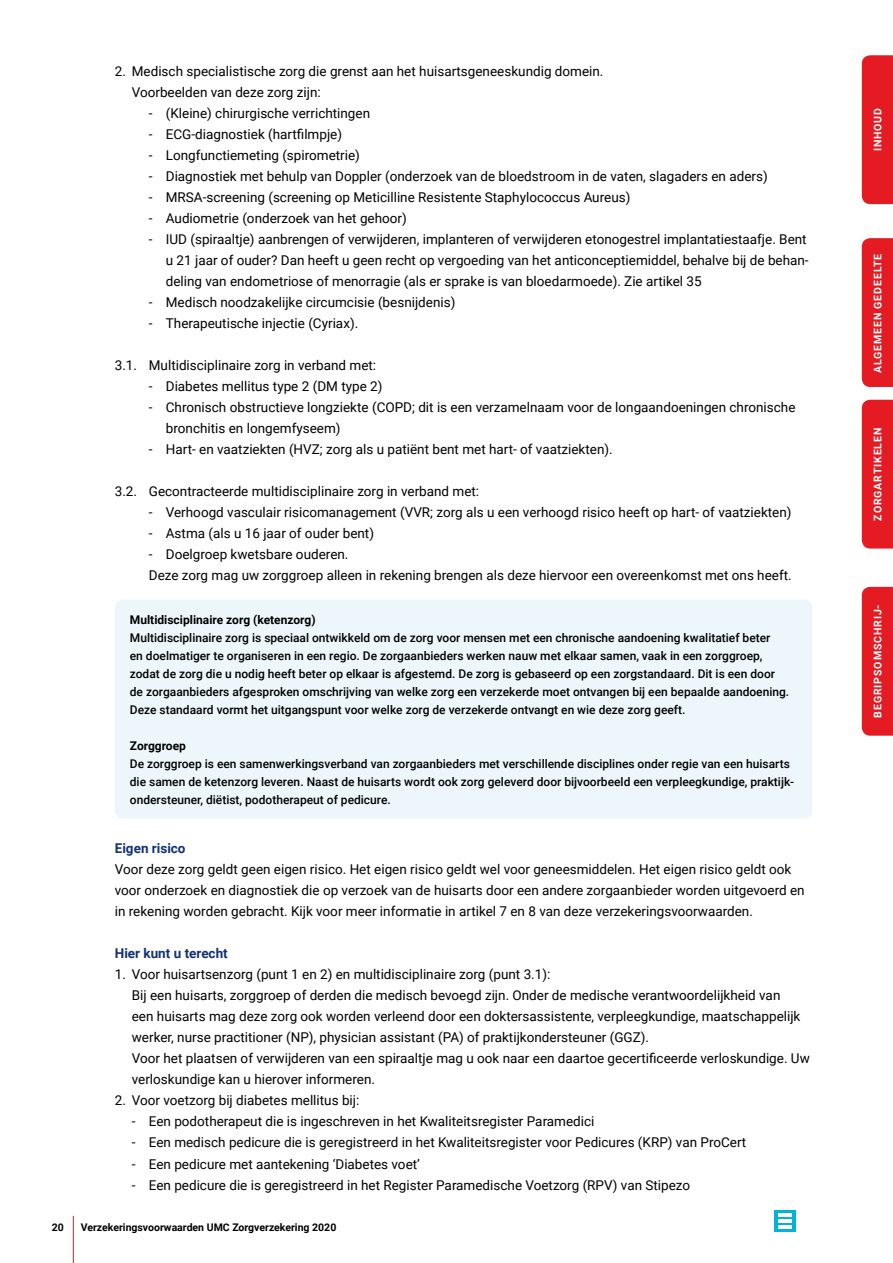
<style>
.page{position:relative;width:893px;height:1263px;background:#fff}
.page>*{position:absolute;margin:0;border:0;box-sizing:border-box;transform-origin:0 0}
.t1{font:13.5px/21px "Roboto";color:#000}
.t2{font:700 13.5px "Roboto";color:#123274}
.t3{font:500 12px/18px "Roboto";color:#000}
.t4{font:700 12px "Roboto";color:#000}
.t5{font:700 10.5px "Roboto";letter-spacing:.085em;color:#fff}
.t6{font:700 10.5px "Roboto";color:#000}
</style>
<div class="page">
<hr style="left:72px;top:1216px;width:1px;height:47px;background:#e41b23">
<hr style="left:73px;top:1216px;width:1px;height:47px;background:#e41b23">
<svg style="left:774px;top:1210px;width:21px;height:22px"></svg>
<svg style="left:778px;top:1214px;width:13px;height:14px"></svg>
<div style="left:115px;top:600px;width:697px;height:219px;background:#edf7fb;border-radius:9px"></div>
<div style="left:862px;top:587px;width:31px;height:149px;background:#e41b23"></div>
<div style="left:862px;top:238px;width:31px;height:149px;background:#e41b23"></div>
<div style="left:862px;top:400px;width:31px;height:149px;background:#e41b23"></div>
<div style="left:862px;top:55px;width:31px;height:149px;background:#e41b23"></div>
<p class="t1" style="left:132px;top:60px;width:473px;text-indent:-17px">2. Medisch specialistische zorg die grenst aan het huisartsgeneeskundig domein.<br>Voorbeelden van deze zorg zijn:</p>
<p class="t1" style="left:149px;top:102px;width:223px">- (Kleine) chirurgische verrichtingen</p>
<p class="t1" style="left:149px;top:123px;width:195px">- ECG-diagnostiek (hartfilmpje)</p>
<p class="t1" style="left:149px;top:145px;width:213px">- Longfunctiemeting (spirometrie)</p>
<p class="t1" style="left:149px;top:166px;width:620px">- Diagnostiek met behulp van Doppler (onderzoek van de bloedstroom in de vaten, slagaders en aders)</p>
<p class="t1" style="left:149px;top:187px;width:483px">- MRSA-screening (screening op Meticilline Resistente Staphylococcus Aureus)</p>
<p class="t1" style="left:149px;top:208px;width:259px">- Audiometrie (onderzoek van het gehoor)</p>
<p class="t1" style="left:166px;top:229px;width:644px;text-indent:-17px">- IUD (spiraaltje) aanbrengen of verwijderen, implanteren of verwijderen etonogestrel implantatiestaafje. Bent u 21 jaar of ouder? Dan heeft u geen recht op vergoeding van het anticonceptiemiddel, behalve bij de behan&shy;deling van endometriose of menorragie (als er sprake is van bloedarmoede). Zie artikel 35</p>
<p class="t1" style="left:149px;top:292px;width:308px">- Medisch noodzakelijke circumcisie (besnijdenis)</p>
<p class="t1" style="left:149px;top:313px;width:211px">- Therapeutische injectie (Cyriax).</p>
<p class="t1" style="left:115px;top:355px;width:263px">3.1. Multidisciplinaire zorg in verband met:</p>
<p class="t1" style="left:149px;top:376px;width:235px">- Diabetes mellitus type 2 (DM type 2)</p>
<p class="t1" style="left:166px;top:397px;width:631px;text-indent:-17px">- Chronisch obstructieve longziekte (COPD; dit is een verzamelnaam voor de longaandoeningen chronische bronchitis en longemfyseem)</p>
<p class="t1" style="left:149px;top:439px;width:465px">- Hart- en vaatziekten (HVZ; zorg als u patiënt bent met hart- of vaatziekten).</p>
<p class="t1" style="left:115px;top:481px;width:366px">3.2. Gecontracteerde multidisciplinaire zorg in verband met:</p>
<p class="t1" style="left:149px;top:502px;width:644px">- Verhoogd vasculair risicomanagement (VVR; zorg als u een verhoogd risico heeft op hart- of vaatziekten)</p>
<p class="t1" style="left:149px;top:523px;width:227px">- Astma (als u 16 jaar of ouder bent)</p>
<p class="t1" style="left:149px;top:544px;width:644px">- Doelgroep kwetsbare ouderen.<br>Deze zorg mag uw zorggroep alleen in rekening brengen als deze hiervoor een overeenkomst met ons heeft.</p>
<p class="t4" style="left:130px;top:611px;width:187px">Multidisciplinaire zorg (ketenzorg)</p>
<p class="t3" style="left:130px;top:628px;width:661px">Multidisciplinaire zorg is speciaal ontwikkeld om de zorg voor mensen met een chronische aandoening kwalitatief beter<br>en doelmatiger te organiseren in een regio. De zorgaanbieders werken nauw met elkaar samen, vaak in een zorggroep, zodat de zorg die u nodig heeft beter op elkaar is afgestemd. De zorg is gebaseerd op een zorgstandaard. Dit is een door de zorgaanbieders afgesproken omschrijving van welke zorg een verzekerde moet ontvangen bij een bepaalde aandoening.<br>Deze standaard vormt het uitgangspunt voor welke zorg de verzekerde ontvangt en wie deze zorg geeft.</p>
<p class="t4" style="left:130px;top:737px;width:58px">Zorggroep</p>
<p class="t3" style="left:130px;top:754px;width:666px">De zorggroep is een samenwerkingsverband van zorgaanbieders met verschillende disciplines onder regie van een huisarts die samen de ketenzorg leveren. Naast de huisarts wordt ook zorg geleverd door bijvoorbeeld een verpleegkundige, praktijk&shy;ondersteuner, diëtist, podotherapeut of pedicure.</p>
<p class="t2" style="left:115px;top:839px;width:72px">Eigen risico</p>
<p class="t1" style="left:115px;top:858px;width:691px">Voor deze zorg geldt geen eigen risico. Het eigen risico geldt wel voor geneesmiddelen. Het eigen risico geldt ook voor onderzoek en diagnostiek die op verzoek van de huisarts door een andere zorgaanbieder worden uitgevoerd en in rekening worden gebracht. Kijk voor meer informatie in artikel 7 en 8 van deze verzekeringsvoorwaarden.</p>
<p class="t2" style="left:115px;top:944px;width:114px">Hier kunt u terecht</p>
<p class="t1" style="left:132px;top:963px;width:679px;text-indent:-17px">1. Voor huisartsenzorg (punt 1 en 2) en multidisciplinaire zorg (punt 3.1):<br>Bij een huisarts, zorggroep of derden die medisch bevoegd zijn. Onder de medische verantwoordelijkheid van<br>een huisarts mag deze zorg ook worden verleend door een doktersassistente, verpleegkundige, maatschappelijk werker, nurse practitioner (NP), physician assistant (PA) of praktijkondersteuner (GGZ).<br>Voor het plaatsen of verwijderen van een spiraaltje mag u ook naar een daartoe gecertificeerde verloskundige. Uw verloskundige kan u hierover informeren.</p>
<p class="t1" style="left:115px;top:1090px;width:246px">2. Voor voetzorg bij diabetes mellitus bij:</p>
<p class="t1" style="left:132px;top:1111px;width:464px">- Een podotherapeut die is ingeschreven in het Kwaliteitsregister Paramedici</p>
<p class="t1" style="left:132px;top:1132px;width:616px">- Een medisch pedicure die is geregistreerd in het Kwaliteitsregister voor Pedicures (KRP) van ProCert</p>
<p class="t1" style="left:132px;top:1153px;width:290px">- Een pedicure met aantekening ‘Diabetes voet’</p>
<p class="t1" style="left:132px;top:1174px;width:560px">- Een pedicure die is geregistreerd in het Register Paramedische Voetzorg (RPV) van Stipezo</p>
<p class="t6" style="left:52px;top:1220px;width:14px">20</p>
<p class="t6" style="left:81px;top:1220px;width:257px">Verzekeringsvoorwaarden UMC Zorgverzekering 2020</p>
<p class="t5" style="left:870px;top:151px;width:45px;rotate:-90deg">INHOUD</p>
<p class="t5" style="left:870px;top:373px;width:121px;rotate:-90deg">ALGEMEEN GEDEELTE</p>
<p class="t5" style="left:870px;top:520px;width:94px;rotate:-90deg">ZORGARTIKELEN</p>
<p class="t5" style="left:870px;top:718px;width:114px;rotate:-90deg">BEGRIPSOMSCHRIJ-</p>
</div>
